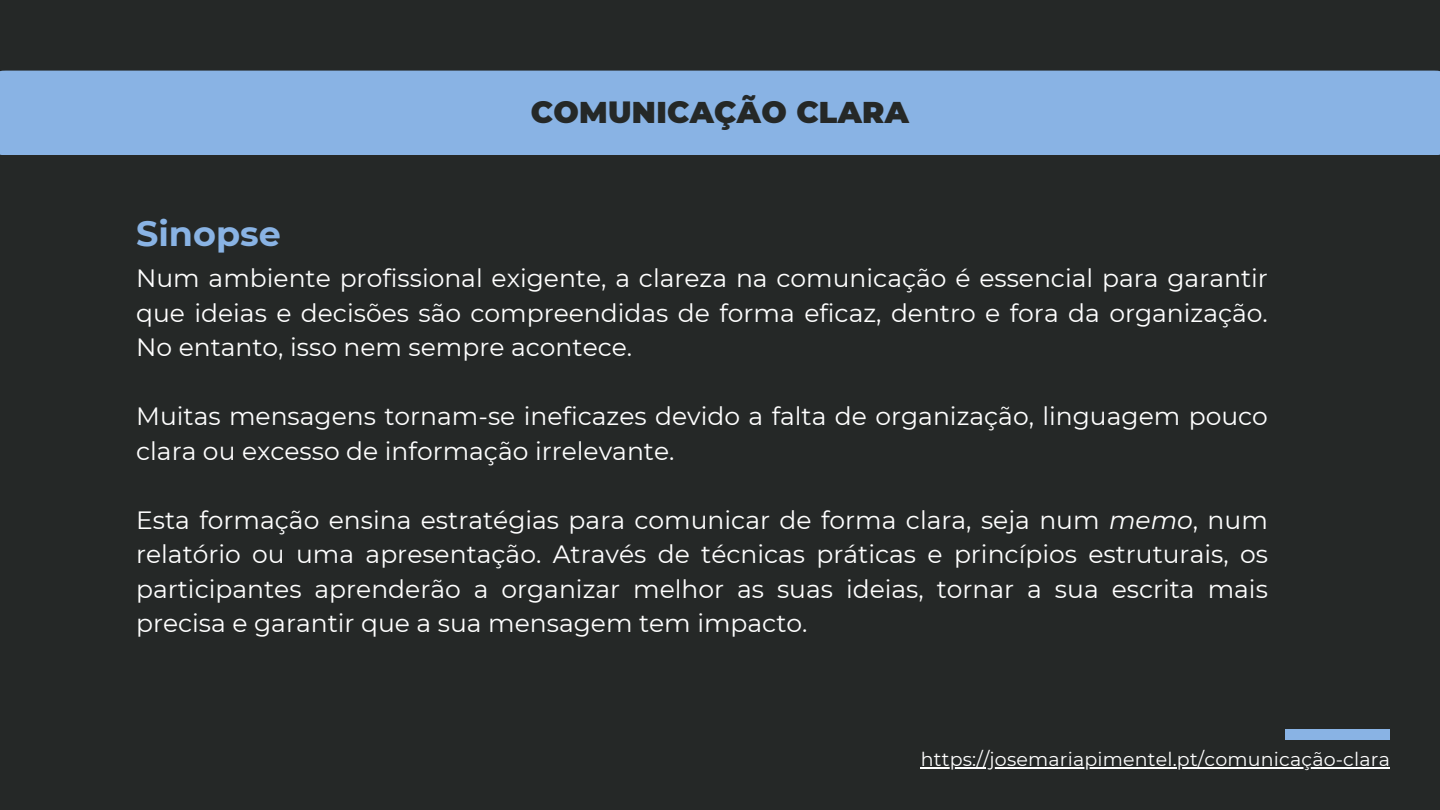
<style>
.page{position:relative;width:1440px;height:810px;background:#252827}
.page>*{position:absolute;margin:0;border:0;box-sizing:border-box;transform-origin:0 0}
.t1{font:700 35px "Montserrat";color:#89b3e4}
.t2{font:900 30px "Montserrat";letter-spacing:.01em;color:#252827}
.t3{font:25px/34.5px "Montserrat";color:#fff;text-align:justify}
.t4{font:19px "Montserrat";letter-spacing:.01em;color:#fff}
.s1{font-style:italic}
</style>
<div class="page">
<div style="left:1285px;top:729px;width:105px;height:11px;background:#89b3e4"></div>
<hr style="left:921px;top:767px;width:469px;height:2px;background:#fff">
<div style="left:0;top:71px;width:1440px;height:84px;background:#89b3e4"></div>
<h3 class="t1" style="left:136px;top:212px;width:146px">Sinopse</h3>
<p class="t2" style="left:531px;top:94px;width:380px">COMUNICAÇÃO CLARA</p>
<h2 class="t3" style="left:136px;top:261px;width:1133px">Num ambiente profissional exigente, a clareza na comunicação é essencial para garantir que ideias e decisões são compreendidas de forma eficaz, dentro e fora da organização.<br>No entanto, isso nem sempre acontece.</h2>
<h1 class="t3" style="left:136px;top:399px;width:1133px">Muitas mensagens tornam-se ineficazes devido a falta de organização, linguagem pouco clara ou excesso de informação irrelevante.</h1>
<h3 class="t3" style="left:136px;top:503px;width:1133px">Esta formação ensina estratégias para comunicar de forma clara, seja num <span class="s1">memo</span>, num relatório ou uma apresentação. Através de técnicas práticas e princípios estruturais, os participantes aprenderão a organizar melhor as suas ideias, tornar a sua escrita mais precisa e garantir que a sua mensagem tem impacto.</h3>
<h3 class="t4" style="left:921px;top:747px;width:471px">https://josemariapimentel.pt/comunicação-clara</h3>
</div>
